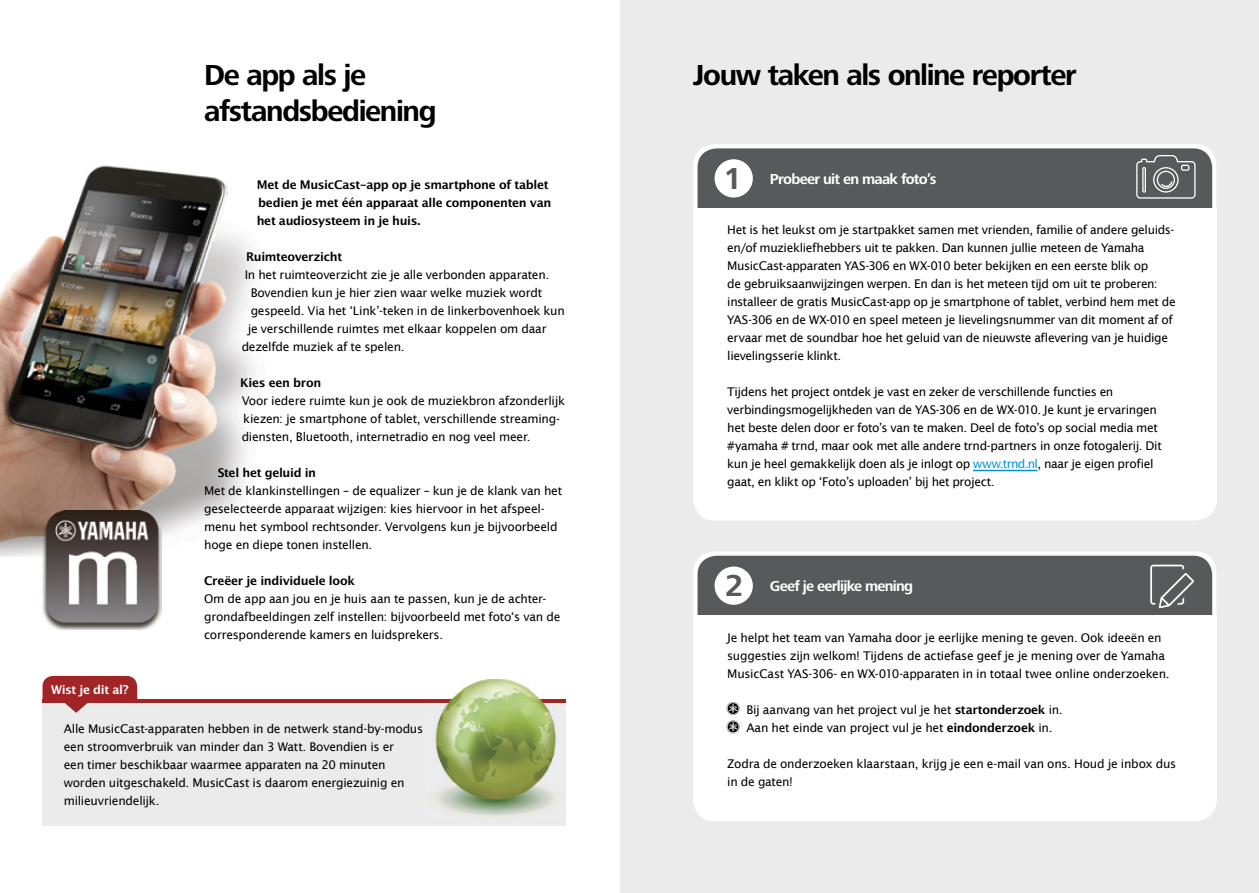
<style>
.page{position:relative;width:1259px;height:893px;background:#fff}
.page>*{position:absolute;margin:0;border:0;box-sizing:border-box;transform-origin:0 0}
.t1{font:700 31.5px "Frutiger Next LTW1 G";color:#58595b}
.t2{font:700 30px/36px "Frutiger Next LTW1 G";letter-spacing:-.045em;color:#000}
.t3{font:700 15px "Frutiger Next LTW1 G";letter-spacing:-.045em;color:#fff}
.t4{font:12px/18px "Lucida Sans";letter-spacing:-.025em;color:#000}
.t5{font:12px/18px "Lucida San Dem";letter-spacing:-.025em;color:#000}
.t6{font:12px "Lucida San Dem";letter-spacing:-.03em;color:#fff}
.s1{color:#0095da}
.s2{font-weight:600}
</style>
<div class="page">
<img style="left:0;top:165px;width:257px;height:392px">
<div style="left:621px;top:0;width:638px;height:893px;background:#ebebec"></div>
<div style="left:693px;top:144px;width:523px;height:376px;background:#fff;border-radius:21px"></div>
<div style="left:697px;top:148px;width:515px;height:125px;background:#58595b;border-radius:19px"></div>
<div style="left:714px;top:159px;width:39px;height:39px;background:#fff;border-radius:50%"></div>
<div style="left:693px;top:208px;width:523px;height:295px;background:#fff"></div>
<hr style="left:973px;top:470px;width:64px;height:1px;background:#0095da">
<svg style="left:1136px;top:155px;width:59px;height:44px"></svg>
<div style="left:693px;top:551px;width:523px;height:270px;background:#fff;border-radius:21px"></div>
<div style="left:697px;top:556px;width:515px;height:124px;background:#58595b;border-radius:19px"></div>
<div style="left:714px;top:566px;width:39px;height:39px;background:#fff;border-radius:50%"></div>
<div style="left:693px;top:615px;width:523px;height:187px;background:#fff"></div>
<svg style="left:1150px;top:564px;width:44px;height:45px"></svg>
<svg style="left:726px;top:702px;width:13px;height:31px"></svg>
<div style="left:43px;top:676px;width:94px;height:41px;background:#a12527;border-radius:11px"></div>
<div style="left:43px;top:702px;width:523px;height:124px;background:#ebebec"></div>
<svg style="left:65px;top:703px;width:23px;height:10px"></svg>
<hr style="left:43px;top:700px;width:523px;height:3px;background:#a12527">
<img style="left:426px;top:679px;width:139px;height:138px">
<img style="left:43px;top:510px;width:119px;height:119px">
<h2 class="t2" style="left:204px;top:58px;width:234px">De app als je afstandsbediening</h2>
<p class="t6" style="left:51px;top:682px;width:79px">Wist je dit al?</p>
<p class="t5" style="left:257px;top:177px;width:296px">Met de MusicCast-app op je smartphone of tablet bedien je met één apparaat alle componenten van het audiosysteem in je huis.</p>
<p class="t5" style="left:246px;top:249px;width:98px">Ruimteoverzicht</p>
<p class="t4" style="left:245px;top:266px;width:306px">In het ruimteoverzicht zie je alle verbonden apparaten.</p>
<p class="t4" style="left:251px;top:284px;width:293px">Bovendien kun je hier zien waar welke muziek wordt</p>
<p class="t4" style="left:251px;top:302px;width:316px">gespeeld. Via het ‘Link’-teken in de linkerbovenhoek kun</p>
<p class="t4" style="left:248px;top:320px;width:300px">je verschillende ruimtes met elkaar koppelen om daar</p>
<p class="t4" style="left:242px;top:338px;width:164px">dezelfde muziek af te spelen.</p>
<p class="t5" style="left:240px;top:375px;width:83px">Kies een bron</p>
<p class="t4" style="left:242px;top:392px;width:325px">Voor iedere ruimte kun je ook de muziekbron afzonderlijk kiezen: je smartphone of tablet, verschillende streaming&shy;diensten, Bluetooth, internetradio en nog veel meer.</p>
<p class="t5" style="left:218px;top:465px;width:100px">Stel het geluid in</p>
<p class="t4" style="left:204px;top:482px;width:359px">Met de klankinstellingen – de equalizer – kun je de klank van het geselecteerde apparaat wijzigen: kies hiervoor in het afspeel&shy;menu het symbool rechtsonder. Vervolgens kun je bijvoorbeeld hoge en diepe tonen instellen.</p>
<p class="t5" style="left:204px;top:573px;width:152px">Creëer je individuele look</p>
<p class="t4" style="left:204px;top:590px;width:358px">Om de app aan jou en je huis aan te passen, kun je de achter&shy;grondafbeeldingen zelf instellen: bijvoorbeeld met foto‘s van de corresponderende kamers en luidsprekers.</p>
<p class="t4" style="left:64px;top:719px;width:361px">Alle MusicCast-apparaten hebben in de netwerk stand-by-modus een stroomverbruik van minder dan 3 Watt. Bovendien is er<br>een timer beschikbaar waarmee apparaten na 20 minuten worden uitgeschakeld. MusicCast is daarom energiezuinig en milieuvriendelijk.</p>
<h2 class="t2" style="left:693px;top:58px;width:385px">Jouw taken als online reporter</h2>
<h1 class="t1" style="left:723px;top:160px;width:20px">1</h1>
<p class="t3" style="left:770px;top:170px;width:168px">Probeer uit en maak foto’s</p>
<p class="t4" style="left:727px;top:221px;width:450px">Het is het leukst om je startpakket samen met vrienden, familie of andere geluids&shy;en/of muziekliefhebbers uit te pakken. Dan kunnen jullie meteen de Yamaha MusicCast-apparaten YAS-306 en WX-010 beter bekijken en een eerste blik op<br>de gebruiksaanwijzingen werpen. En dan is het meteen tijd om uit te proberen: installeer de gratis MusicCast-app op je smartphone of tablet, verbind hem met de YAS-306 en de WX-010 en speel meteen je lievelingsnummer van dit moment af of ervaar met de soundbar hoe het geluid van de nieuwste aflevering van je huidige lievelingsserie klinkt.</p>
<p class="t4" style="left:727px;top:383px;width:436px">Tijdens het project ontdek je vast en zeker de verschillende functies en verbindingsmogelijkheden van de YAS-306 en de WX-010. Je kunt je ervaringen het beste delen door er foto’s van te maken. Deel de foto’s op social media met #yamaha # trnd, maar ook met alle andere trnd-partners in onze fotogalerij. Dit kun je heel gemakkelijk doen als je inlogt op <span class="s1">www.trnd.nl</span>, naar je eigen profiel gaat, en klikt op ‘Foto’s uploaden’ bij het project.</p>
<h1 class="t1" style="left:725px;top:567px;width:20px">2</h1>
<p class="t3" style="left:770px;top:577px;width:145px">Geef je eerlijke mening</p>
<p class="t4" style="left:727px;top:628px;width:444px">Je helpt het team van Yamaha door je eerlijke mening te geven. Ook ideeën en suggesties zijn welkom! Tijdens de actiefase geef je je mening over de Yamaha<br>MusicCast YAS-306- en WX-010-apparaten in in totaal twee online onderzoeken.</p>
<p class="t4" style="left:746px;top:700px;width:318px">Bij aanvang van het project vul je het <span class="s2">startonderzoek</span> in.<br>Aan het einde van project vul je het <span class="s2">eindonderzoek</span> in.</p>
<p class="t4" style="left:727px;top:754px;width:450px">Zodra de onderzoeken klaarstaan, krijg je een e-mail van ons. Houd je inbox dus in de gaten!</p>
</div>
